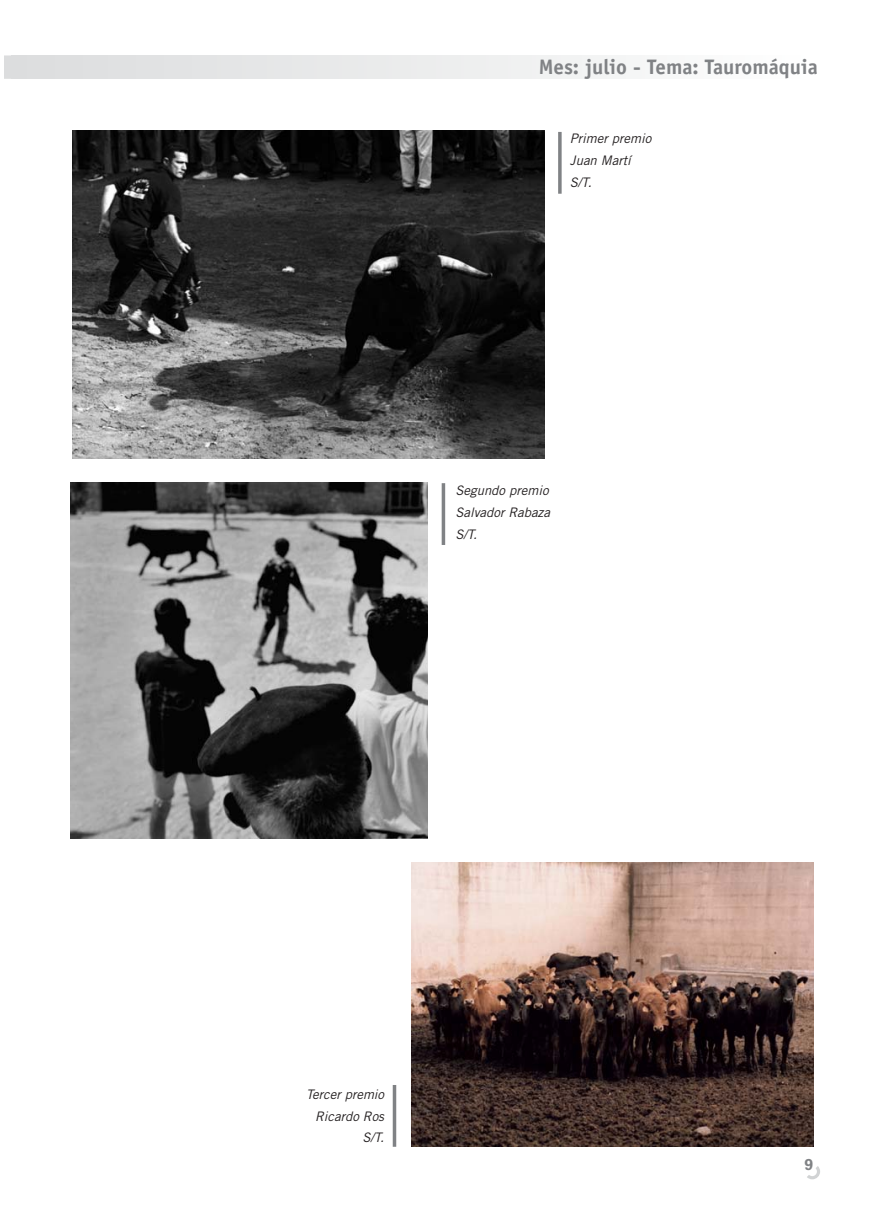
<style>
.page{position:relative;width:874px;height:1221px;background:#fff}
.page>*{position:absolute;margin:0;border:0;box-sizing:border-box;transform-origin:0 0}
.t1{font:700 21px "Officina Sans";color:#808285}
.t2{font:700 15.75px "Zurich BT";color:#808285}
.t3{font:italic 13.12px/21.9px "Trade Gothic";color:#231f20}
</style>
<div class="page">
<img style="left:72px;top:131px;width:471px;height:327px">
<img style="left:70px;top:482px;width:357px;height:356px">
<img style="left:411px;top:862px;width:402px;height:284px">
<svg style="left:5px;top:55px;width:6px;height:24px"></svg>
<div style="left:11px;top:55px;width:795px;height:24px;background:linear-gradient(to right,#dbdcdd,#fdfdfd)"></div>
<svg style="left:805px;top:55px;width:1px;height:24px"></svg>
<hr style="left:558px;top:132px;width:3px;height:62px;background:#808285">
<svg style="left:392px;top:1085px;width:4px;height:61px"></svg>
<svg style="left:441px;top:483px;width:4px;height:62px"></svg>
<svg style="left:807px;top:1166px;width:12px;height:13px"></svg>
<h1 class="t1" style="left:538px;top:59px;width:280px">Mes: julio - Tema: Tauromáquia</h1>
<p class="t3" style="left:569px;top:129px;width:85px">Primer premio<br>Juan Martí<br>S/T.</p>
<p class="t3" style="left:455px;top:480px;width:99px;text-align:justify">Segundo premio Salvador Rabaza S/T.</p>
<p class="t3" style="left:306px;top:1084px;width:82px;text-align:right">Tercer premio<br>Ricardo Ros<br>S/T.</p>
<p class="t2" style="left:804px;top:1158px;width:10px">9</p>
</div>
